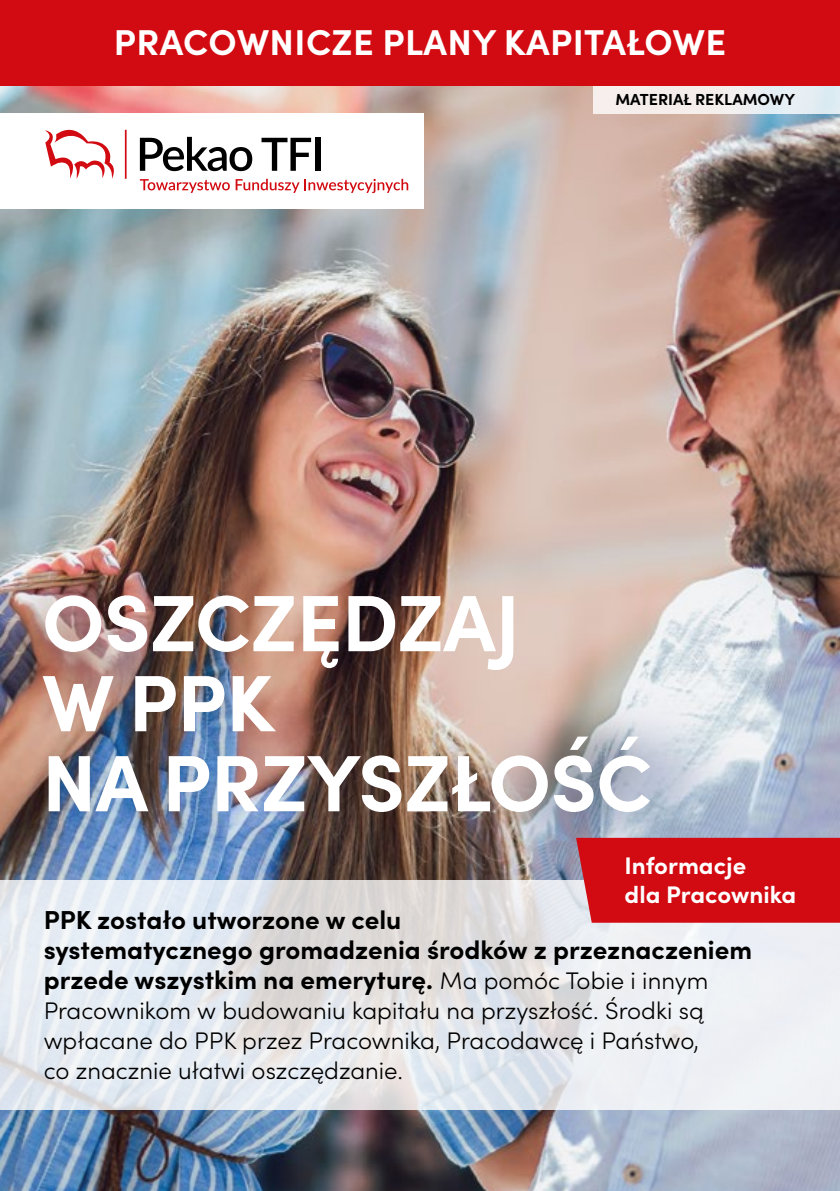
<style>
.page{position:relative;width:840px;height:1191px;background:#fff}
.page>*{position:absolute;margin:0;border:0;box-sizing:border-box;transform-origin:0 0}
.t1{font:700 80px/80px "Sofia Pro";letter-spacing:-.01em;color:#fff}
.t2{font:700 36px "Sofia Pro";letter-spacing:.01em;color:#fff}
.t3{font:700 26px/30px "Sofia Pro";color:#000}
.t4{font:300 24px/30px "Sofia Pro";color:#000}
.t5{font:700 24px/28.8px "Sofia Pro";color:#fff}
.t6{font:700 16px "Sofia Pro";color:#000}
.s1{font-weight:300;font-size:24px}
</style>
<div class="page">
<img style="left:0;top:85px;width:839px;height:1106px">
<svg style="left:0;top:880px;width:839px;height:230px;fill:#e6ebf2"></svg>
<div style="left:575px;top:838px;width:264px;height:84px;background:#d20a11"></div>
<div style="left:592px;top:85px;width:247px;height:28px;background:linear-gradient(to right,#fcefe9,#e1eef4)"></div>
<div style="left:0;top:0;width:839px;height:85px;background:#d20a11"></div>
<div style="left:0;top:113px;width:423px;height:96px;background:#fff"></div>
<svg style="left:140px;top:179px;width:268px;height:14px"></svg>
<hr style="left:125px;top:130px;width:1px;height:49px;background:#d20a11">
<svg style="left:45px;top:129px;width:69px;height:50px"></svg>
<svg style="left:140px;top:137px;width:112px;height:34px"></svg>
<svg style="left:261px;top:138px;width:50px;height:33px"></svg>
<div style="left:314px;top:138px;width:6px;height:33px;background:#000"></div>
<h2 class="t2" style="left:114px;top:15px;width:613px">PRACOWNICZE PLANY KAPITAŁOWE</h2>
<p class="t6" style="left:615px;top:87px;width:181px">MATERIAŁ REKLAMOWY</p>
<h1 class="t1" style="left:42px;top:577px;width:611px">OSZCZĘDZAJ<br>W PPK<br>NA PRZYSZŁOŚĆ</h1>
<p class="t5" style="left:624px;top:849px;width:173px">Informacje<br>dla Pracownika</p>
<p class="t3" style="left:44px;top:902px;width:709px">PPK zostało utworzone w celu<br>systematycznego gromadzenia środków z przeznaczeniem przede wszystkim na emeryturę. <span class="s1">Ma pomóc Tobie i innym</span></p>
<p class="t4" style="left:44px;top:993px;width:661px">Pracownikom w budowaniu kapitału na przyszłość. Środki są wpłacane do PPK przez Pracownika, Pracodawcę i Państwo, co znacznie ułatwi oszczędzanie.</p>
</div>
